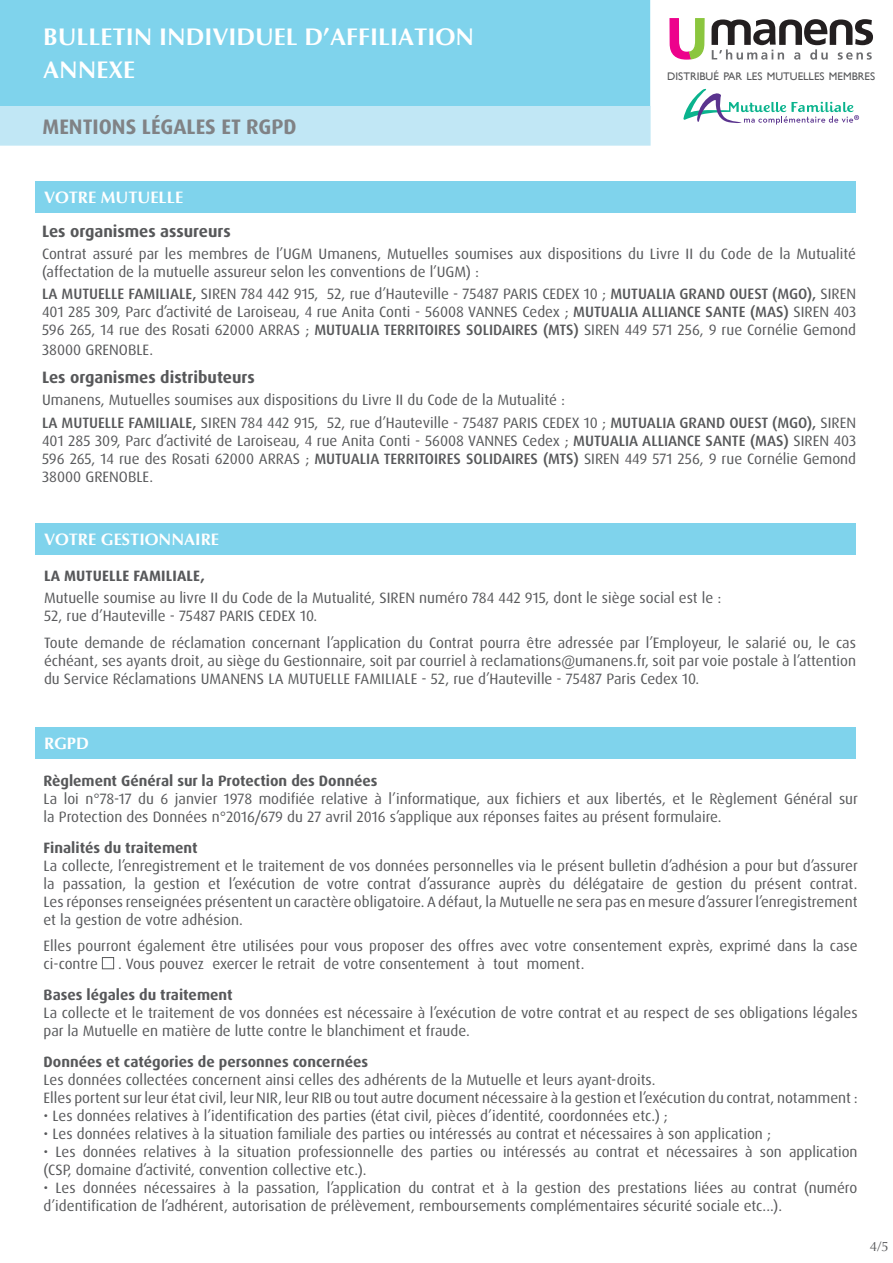
<style>
.page{position:relative;width:893px;height:1263px;background:#fff}
.page>*{position:absolute;margin:0;border:0;box-sizing:border-box;transform-origin:0 0}
.t1{font:700 24px "Optima";color:#fff}
.t2{font:700 21px "Dax OT";color:#808285}
.t3{font:700 16.5px "Dax OT";color:#57585a}
.t4{font:700 16.5px "Optima";color:#fff}
.t5{font:15px/18px "Dax OT";color:#57585a}
.t6{font:700 15px "Dax OT";color:#57585a}
.t7{font:13.5px "Optima";color:#57585a}
.t8{font:10.95px "Gill Sans";color:#57585a}
.s1{font-weight:500}
</style>
<div class="page">
<div style="left:35px;top:181px;width:821px;height:32px;background:#7fd3ec"></div>
<div style="left:35px;top:523px;width:821px;height:32px;background:#7fd3ec"></div>
<div style="left:35px;top:727px;width:821px;height:32px;background:#7fd3ec"></div>
<svg style="left:683px;top:89px;width:176px;height:36px"></svg>
<div style="left:102px;top:957px;width:12px;height:12px;border:1px solid #57585a"></div>
<div style="left:0;top:0;width:650px;height:106px;background:#7fd3ec"></div>
<div style="left:0;top:106px;width:651px;height:40px;background:#c1e7f5"></div>
<svg style="left:669px;top:18px;width:204px;height:42px"></svg>
<p class="t1" style="left:43px;top:23px;width:432px">BULLETIN INDIVIDUEL D’AFFILIATION</p>
<p class="t1" style="left:43px;top:56px;width:94px">ANNEXE</p>
<p class="t2" style="left:43px;top:113px;width:255px">MENTIONS LÉGALES ET RGPD</p>
<p class="t8" style="left:667px;top:69px;width:209px">DISTRIBUÉ PAR LES MUTUELLES MEMBRES</p>
<p class="t4" style="left:44px;top:188px;width:141px">VOTRE MUTUELLE</p>
<p class="t3" style="left:42px;top:220px;width:190px">Les organismes assureurs</p>
<p class="t5" style="left:42px;top:245px;width:815px">Contrat assuré par les membres de l’UGM Umanens, Mutuelles soumises aux dispositions du Livre II du Code de la Mutualité (affectation de la mutuelle assureur selon les conventions de l’UGM) :</p>
<p class="t5" style="left:42px;top:285px;width:815px;text-align:justify"><span class="s1">LA MUTUELLE FAMILIALE,</span> SIREN 784 442 915, 52, rue d’Hauteville - 75487 PARIS CEDEX 10 ; <span class="s1">MUTUALIA GRAND OUEST (MGO),</span> SIREN 401 285 309, Parc d’activité de Laroiseau, 4 rue Anita Conti - 56008 VANNES Cedex ; <span class="s1">MUTUALIA ALLIANCE SANTE (MAS)</span> SIREN 403<br>596 265, 14 rue des Rosati 62000 ARRAS ; <span class="s1">MUTUALIA TERRITOIRES SOLIDAIRES (MTS)</span> SIREN 449 571 256, 9 rue Cornélie Gemond</p>
<p class="t5" style="left:42px;top:341px;width:113px">38000 GRENOBLE.</p>
<p class="t3" style="left:42px;top:367px;width:214px">Les organismes distributeurs</p>
<p class="t5" style="left:42px;top:391px;width:524px">Umanens, Mutuelles soumises aux dispositions du Livre II du Code de la Mutualité :</p>
<p class="t5" style="left:42px;top:414px;width:815px;text-align:justify"><span class="s1">LA MUTUELLE FAMILIALE,</span> SIREN 784 442 915, 52, rue d’Hauteville - 75487 PARIS CEDEX 10 ; <span class="s1">MUTUALIA GRAND OUEST (MGO),</span> SIREN 401 285 309, Parc d’activité de Laroiseau, 4 rue Anita Conti - 56008 VANNES Cedex ; <span class="s1">MUTUALIA ALLIANCE SANTE (MAS)</span> SIREN 403<br>596 265, 14 rue des Rosati 62000 ARRAS ; <span class="s1">MUTUALIA TERRITOIRES SOLIDAIRES (MTS)</span> SIREN 449 571 256, 9 rue Cornélie Gemond 38000 GRENOBLE.</p>
<p class="t4" style="left:44px;top:530px;width:177px">VOTRE GESTIONNAIRE</p>
<p class="t6" style="left:44px;top:566px;width:162px">LA MUTUELLE FAMILIALE,</p>
<p class="t5" style="left:44px;top:589px;width:679px">Mutuelle soumise au livre II du Code de la Mutualité, SIREN numéro 784 442 915, dont le siège social est le :</p>
<p class="t5" style="left:44px;top:607px;width:275px">52, rue d’Hauteville - 75487 PARIS CEDEX 10.</p>
<p class="t5" style="left:44px;top:634px;width:814px;text-align:justify">Toute demande de réclamation concernant l’application du Contrat pourra être adressée par l’Employeur, le salarié ou, le cas échéant, ses ayants droit, au siège du Gestionnaire, soit par courriel à reclamations@umanens.fr, soit par voie postale à l’attention du Service Réclamations UMANENS LA MUTUELLE FAMILIALE - 52, rue d’Hauteville - 75487 Paris Cedex 10.</p>
<p class="t4" style="left:44px;top:734px;width:46px">RGPD</p>
<p class="t6" style="left:44px;top:771px;width:336px">Règlement Général sur la Protection des Données</p>
<p class="t5" style="left:44px;top:790px;width:816px">La loi n°78-17 du 6 janvier 1978 modifiée relative à l’informatique, aux fichiers et aux libertés, et le Règlement Général sur la Protection des Données n°2016/679 du 27 avril 2016 s’applique aux réponses faites au présent formulaire.</p>
<p class="t6" style="left:44px;top:838px;width:155px">Finalités du traitement</p>
<p class="t5" style="left:44px;top:857px;width:816px;text-align:justify">La collecte, l’enregistrement et le traitement de vos données personnelles via le présent bulletin d’adhésion a pour but d’assurer la passation, la gestion et l’exécution de votre contrat d’assurance auprès du délégataire de gestion du présent contrat.<br>Les réponses renseignées présentent un caractère obligatoire. A défaut, la Mutuelle ne sera pas en mesure d’assurer l’enregistrement et la gestion de votre adhésion.</p>
<p class="t5" style="left:44px;top:937px;width:816px">Elles pourront également être utilisées pour vous proposer des offres avec votre consentement exprès, exprimé dans la case ci-contre</p>
<p class="t5" style="left:118px;top:955px;width:468px">. Vous pouvez exercer le retrait de votre consentement à tout moment.</p>
<p class="t6" style="left:44px;top:985px;width:190px">Bases légales du traitement</p>
<p class="t5" style="left:44px;top:1004px;width:816px">La collecte et le traitement de vos données est nécessaire à l’exécution de votre contrat et au respect de ses obligations légales par la Mutuelle en matière de lutte contre le blanchiment et fraude.</p>
<p class="t6" style="left:44px;top:1052px;width:326px">Données et catégories de personnes concernées</p>
<p class="t5" style="left:44px;top:1071px;width:613px">Les données collectées concernent ainsi celles des adhérents de la Mutuelle et leurs ayant-droits.</p>
<p class="t5" style="left:44px;top:1089px;width:815px">Elles portent sur leur état civil, leur NIR, leur RIB ou tout autre document nécessaire à la gestion et l’exécution du contrat, notamment :</p>
<p class="t5" style="left:44px;top:1107px;width:626px">• Les données relatives à l’identification des parties (état civil, pièces d’identité, coordonnées etc.) ;</p>
<p class="t5" style="left:44px;top:1125px;width:729px">• Les données relatives à la situation familiale des parties ou intéressés au contrat et nécessaires à son application ;</p>
<p class="t5" style="left:44px;top:1143px;width:815px">• Les données relatives à la situation professionnelle des parties ou intéressés au contrat et nécessaires à son application (CSP, domaine d’activité, convention collective etc.).</p>
<p class="t5" style="left:44px;top:1179px;width:815px">• Les données nécessaires à la passation, l’application du contrat et à la gestion des prestations liées au contrat (numéro d’identification de l’adhérent, autorisation de prélèvement, remboursements complémentaires sécurité sociale etc...).</p>
<p class="t7" style="left:870px;top:1239px;width:20px">4/5</p>
</div>
